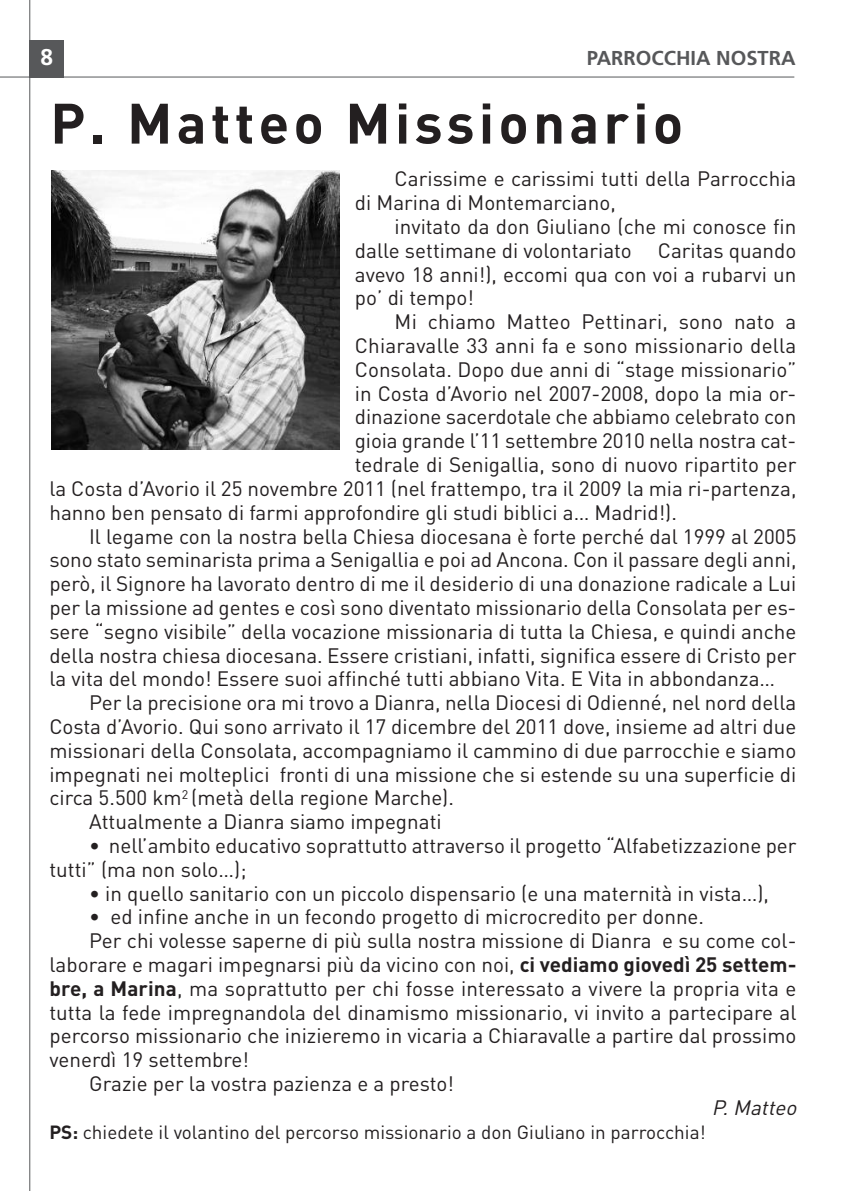
<style>
.page{position:relative;width:844px;height:1191px;background:#fff}
.page>*{position:absolute;margin:0;border:0;box-sizing:border-box;transform-origin:0 0}
.t1{font:700 56px "DIN Pro";letter-spacing:.075em;color:#231f20}
.t2{font:700 22.75px "Frutiger";color:#fff}
.t3{font:20.65px/23.8px "DIN Pro";color:#231f20}
.t4{font:italic 20.65px "DIN Pro";color:#231f20}
.t5{font:700 20.12px "Frutiger";color:#57585a}
.t6{font:18.9px "DIN Pro";color:#231f20}
.s1{font-weight:700}
</style>
<div class="page">
<hr style="left:0;top:77px;width:794px;height:1px;background:#57585a">
<hr style="left:29px;top:0;width:1px;height:1191px;background:#57585a">
<div style="left:30px;top:40px;width:34px;height:37px;background:#57585a"></div>
<img style="left:51px;top:170px;width:288px;height:279px">
<p class="t2" style="left:40px;top:48px;width:14px">8</p>
<p class="t5" style="left:587px;top:50px;width:210px">PARROCCHIA NOSTRA</p>
<h1 class="t1" style="left:50px;top:104px;width:634px">P. Matteo Missionario</h1>
<p class="t3" style="left:355px;top:169px;width:443px;text-indent:40px">Carissime e carissimi tutti della Parrocchia di Marina di Montemarciano,</p>
<p class="t3" style="left:355px;top:217px;width:443px;text-indent:40px">invitato da don Giuliano (che mi conosce fin dalle settimane di volontariato</p>
<p class="t3" style="left:355px;top:241px;width:443px;text-align:justify;text-indent:303px">Caritas quando avevo 18 anni!), eccomi qua con voi a rubarvi un po’ di tempo!</p>
<p class="t3" style="left:394px;top:312px;width:403px">Mi chiamo Matteo Pettinari, sono nato a</p>
<p class="t3" style="left:355px;top:336px;width:443px">Chiaravalle 33 anni fa e sono missionario della</p>
<p class="t3" style="left:355px;top:360px;width:443px">Consolata. Dopo due anni di “stage missionario”</p>
<p class="t3" style="left:355px;top:383px;width:443px">in Costa d’Avorio nel 2007-2008, dopo la mia or-</p>
<p class="t3" style="left:355px;top:407px;width:443px">dinazione sacerdotale che abbiamo celebrato con</p>
<p class="t3" style="left:355px;top:431px;width:443px">gioia grande l’11 settembre 2010 nella nostra cat-</p>
<p class="t3" style="left:355px;top:455px;width:443px">tedrale di Senigallia, sono di nuovo ripartito per</p>
<p class="t3" style="left:49px;top:479px;width:748px">la Costa d’Avorio il 25 novembre 2011 (nel frattempo, tra il 2009 la mia ri-partenza,</p>
<p class="t3" style="left:49px;top:502px;width:629px">hanno ben pensato di farmi approfondire gli studi biblici a… Madrid!).</p>
<p class="t3" style="left:89px;top:526px;width:708px">Il legame con la nostra bella Chiesa diocesana è forte perché dal 1999 al 2005</p>
<p class="t3" style="left:49px;top:550px;width:748px">sono stato seminarista prima a Senigallia e poi ad Ancona. Con il passare degli anni,</p>
<p class="t3" style="left:49px;top:574px;width:748px">però, il Signore ha lavorato dentro di me il desiderio di una donazione radicale a Lui</p>
<p class="t3" style="left:49px;top:598px;width:748px">per la missione ad gentes e così sono diventato missionario della Consolata per es-</p>
<p class="t3" style="left:49px;top:621px;width:748px">sere “segno visibile” della vocazione missionaria di tutta la Chiesa, e quindi anche</p>
<p class="t3" style="left:49px;top:645px;width:748px">della nostra chiesa diocesana. Essere cristiani, infatti, significa essere di Cristo per</p>
<p class="t3" style="left:49px;top:669px;width:727px">la vita del mondo! Essere suoi affinché tutti abbiano Vita. E Vita in abbondanza…</p>
<p class="t3" style="left:89px;top:693px;width:708px">Per la precisione ora mi trovo a Dianra, nella Diocesi di Odienné, nel nord della</p>
<p class="t3" style="left:49px;top:717px;width:748px">Costa d’Avorio. Qui sono arrivato il 17 dicembre del 2011 dove, insieme ad altri due</p>
<p class="t3" style="left:49px;top:740px;width:748px">missionari della Consolata, accompagniamo il cammino di due parrocchie e siamo</p>
<p class="t3" style="left:49px;top:764px;width:748px">impegnati nei molteplici fronti di una missione che si estende su una superficie di</p>
<p class="t3" style="left:49px;top:788px;width:406px">circa 5.500 km<sup>2</sup> (metà della regione Marche).</p>
<p class="t3" style="left:89px;top:812px;width:354px">Attualmente a Dianra siamo impegnati</p>
<p class="t3" style="left:49px;top:836px;width:748px;text-indent:40px">• nell’ambito educativo soprattutto attraverso il progetto “Alfabetizzazione per tutti” (ma non solo…);</p>
<p class="t3" style="left:89px;top:883px;width:681px">• in quello sanitario con un piccolo dispensario (e una maternità in vista…),</p>
<p class="t3" style="left:89px;top:907px;width:616px">• ed infine anche in un fecondo progetto di microcredito per donne.</p>
<p class="t3" style="left:89px;top:931px;width:708px">Per chi volesse saperne di più sulla nostra missione di Dianra e su come col-</p>
<p class="t3" style="left:49px;top:955px;width:748px">laborare e magari impegnarsi più da vicino con noi, <span class="s1">ci vediamo giovedì 25 settem-</span></p>
<p class="t3" style="left:49px;top:978px;width:748px"><span class="s1">bre, a Marina</span>, ma soprattutto per chi fosse interessato a vivere la propria vita e</p>
<p class="t3" style="left:49px;top:1002px;width:748px">tutta la fede impregnandola del dinamismo missionario, vi invito a partecipare al</p>
<p class="t3" style="left:49px;top:1026px;width:748px">percorso missionario che inizieremo in vicaria a Chiaravalle a partire dal prossimo</p>
<p class="t3" style="left:49px;top:1050px;width:201px">venerdì 19 settembre!</p>
<p class="t3" style="left:89px;top:1074px;width:366px">Grazie per la vostra pazienza e a presto!</p>
<p class="t4" style="left:711px;top:1100px;width:90px">P. Matteo</p>
<p class="t6" style="left:49px;top:1125px;width:657px"><span class="s1">PS:</span> chiedete il volantino del percorso missionario a don Giuliano in parrocchia!</p>
</div>
